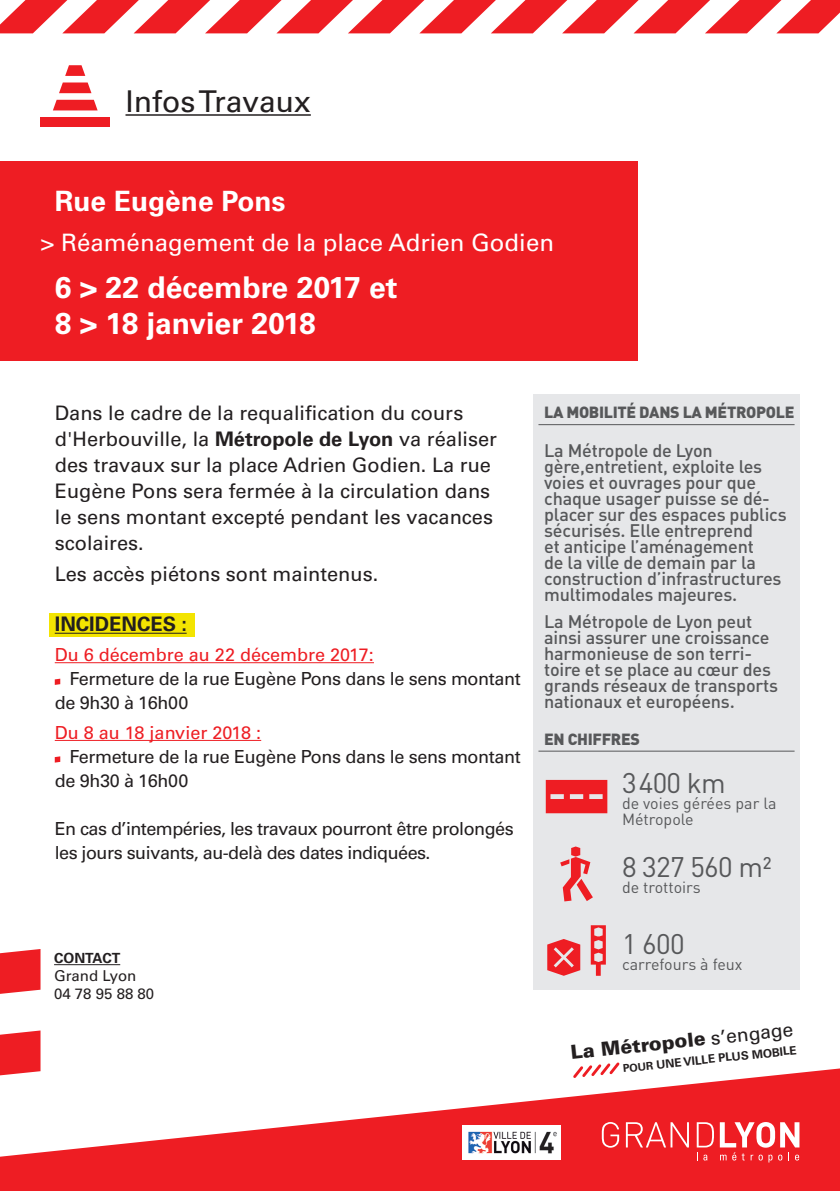
<style>
.page{position:relative;width:840px;height:1191px;background:#fff}
.page>*{position:absolute;margin:0;border:0;box-sizing:border-box;transform-origin:0 0}
.t1{font:700 30px/36px "Univers";color:#fff}
.t2{font:30px "Univers";color:#231f20}
.t3{font:28px "DIN";letter-spacing:-.025em;color:#57585a}
.t4{font:700 28px "Univers";color:#fff}
.t5{font:24px "Univers";color:#fff}
.t6{font:20px/26px "Univers";color:#231f20}
.t7{font:700 20px "Univers";color:#231f20}
.t8{font:900 19.4px "Univers";color:#231f20}
.t9{font:18px/16px "DIN Medium Alternate";letter-spacing:-.01em;color:#57585a}
.t10{font:18px/24px "Univers";letter-spacing:-.02em;color:#231f20}
.t11{font:18px "Univers";color:#ee1d23}
.t12{font:16px/16px "DIN";color:#57585a}
.titre-encart-gris{font:900 16px "DIN";letter-spacing:-.02em;color:#57585a}
.t13{font:15px "Univers";color:#231f20}
.t14{font:700 14px "Univers";color:#231f20}
.t15{font:700 11.6px "Univers";color:#231f20}
.s1{font-weight:700}
.s2{font-weight:400}
.s3{font-size:10.8px}
</style>
<div class="page">
<div style="left:0;top:161px;width:637px;height:200px;background:#ee1d23"></div>
<svg style="left:0;top:1065px;width:839px;height:126px;fill:#ee1d23"></svg>
<svg style="left:0;top:949px;width:40px;height:45px;background:#ef3238"></svg>
<svg style="left:0;top:1030px;width:40px;height:48px;background:#f03f44"></svg>
<div style="left:532px;top:394px;width:267px;height:596px;background:#e6e7e9"></div>
<svg style="left:601px;top:1122px;width:17px;height:25px"></svg>
<svg style="left:625px;top:1122px;width:63px;height:25px;background:#f15156"></svg>
<svg style="left:719px;top:1122px;width:80px;height:40px"></svg>
<svg style="left:696px;top:1122px;width:17px;height:38px"></svg>
<svg style="left:570px;top:1062px;width:51px;height:18px"></svg>
<hr style="left:125px;top:114px;width:185px;height:2px;background:#231f20">
<div style="left:40px;top:117px;width:70px;height:10px;background:#ee1d23"></div>
<svg style="left:53px;top:100px;width:45px;height:10px"></svg>
<svg style="left:59px;top:82px;width:32px;height:11px"></svg>
<svg style="left:65px;top:65px;width:20px;height:11px"></svg>
<div style="left:50px;top:613px;width:144px;height:23px;background:#f3e401"></div>
<hr style="left:538px;top:750px;width:256px;height:1px;background:#57585a">
<hr style="left:538px;top:424px;width:256px;height:1px;background:#57585a">
<hr style="left:54px;top:964px;width:66px;height:1px;background:#231f20">
<hr style="left:55px;top:633px;width:131px;height:1px;background:#231f20">
<hr style="left:55px;top:662px;width:319px;height:1px;background:#ee1d23">
<hr style="left:55px;top:740px;width:206px;height:1px;background:#ee1d23">
<svg style="left:55px;top:678px;width:5px;height:7px"></svg>
<svg style="left:55px;top:756px;width:5px;height:6px"></svg>
<svg style="left:545px;top:780px;width:62px;height:33px;background:#ed3238"></svg>
<svg style="left:560px;top:846px;width:32px;height:55px"></svg>
<svg style="left:590px;top:925px;width:15px;height:50px"></svg>
<svg style="left:547px;top:939px;width:33px;height:36px"></svg>
<svg style="left:0;top:0;width:839px;height:34px"></svg>
<img style="left:462px;top:1125px;width:98px;height:34px">
<h1 class="t2" style="left:125px;top:84px;width:187px">Infos Travaux</h1>
<p class="t4" style="left:55px;top:185px;width:232px">Rue Eugène Pons</p>
<p class="t5" style="left:40px;top:228px;width:514px">&gt; Réaménagement de la place Adrien Godien</p>
<p class="t1" style="left:55px;top:270px;width:344px">6 &gt; 22 décembre 2017 et<br>8 &gt; 18 janvier 2018</p>
<p class="t6" style="left:55px;top:400px;width:443px">Dans le cadre de la requalification du cours d'Herbouville, la <span class="s1">Métropole de Lyon</span> va réaliser des travaux sur la place Adrien Godien. La rue Eugène Pons sera fermée à la circulation dans le sens montant excepté pendant les vacances scolaires.</p>
<p class="t6" style="left:55px;top:561px;width:325px">Les accès piétons sont maintenus.</p>
<p class="t7" style="left:55px;top:612px;width:134px">INCIDENCES :</p>
<p class="t11" style="left:55px;top:644px;width:320px">Du 6 décembre au 22 décembre 2017:</p>
<p class="t10" style="left:55px;top:666px;width:467px;text-indent:15px">Fermeture de la rue Eugène Pons dans le sens montant de 9h30 à 16h00</p>
<p class="t11" style="left:55px;top:721px;width:208px">Du 8 au 18 janvier 2018 :</p>
<p class="t10" style="left:55px;top:744px;width:467px;text-indent:15px">Fermeture de la rue Eugène Pons dans le sens montant de 9h30 à 16h00</p>
<p class="t10" style="left:55px;top:816px;width:460px">En cas d’intempéries, les travaux pourront être prolongés les jours suivants, au-delà des dates indiquées.</p>
<p class="t14" style="left:54px;top:950px;width:68px">CONTACT</p>
<p class="t13" style="left:54px;top:967px;width:84px">Grand Lyon</p>
<p class="t13" style="left:54px;top:985px;width:102px">04 78 95 88 80</p>
<p class="titre-encart-gris" style="left:544px;top:402px;width:252px">LA MOBILITÉ DANS LA MÉTROPOLE</p>
<p class="t9" style="left:544px;top:441px;width:244px">La Métropole de Lyon gère,entretient, exploite les voies et ouvrages pour que chaque usager puisse se dé&shy;placer sur des espaces publics sécurisés. Elle entreprend<br>et anticipe l’aménagement<br>de la ville de demain par la construction d’infrastructures multimodales majeures.</p>
<p class="t9" style="left:544px;top:613px;width:235px">La Métropole de Lyon peut ainsi assurer une croissance harmonieuse de son terri&shy;toire et se place au cœur des grands réseaux de transports nationaux et européens.</p>
<p class="titre-encart-gris" style="left:544px;top:728px;width:97px">EN CHIFFRES</p>
<p class="t3" style="left:621px;top:764px;width:105px">3400 km</p>
<p class="t12" style="left:621px;top:794px;width:156px">de voies gérées par la<br>Métropole</p>
<p class="t3" style="left:621px;top:849px;width:151px">8 327 560 m²</p>
<p class="t12" style="left:621px;top:879px;width:80px">de trottoirs</p>
<p class="t3" style="left:621px;top:925px;width:64px">1 600</p>
<p class="t12" style="left:621px;top:955px;width:122px">carrefours à feux</p>
<p class="t8" style="left:569px;top:1040px;width:225px;rotate:-6deg">La Métropole <span class="s2">s’engage</span></p>
<p class="t15" style="left:622px;top:1061px;width:176px;rotate:-6deg"><span class="s3">POUR</span> UNE VILLE PLUS MOBILE</p>
</div>
